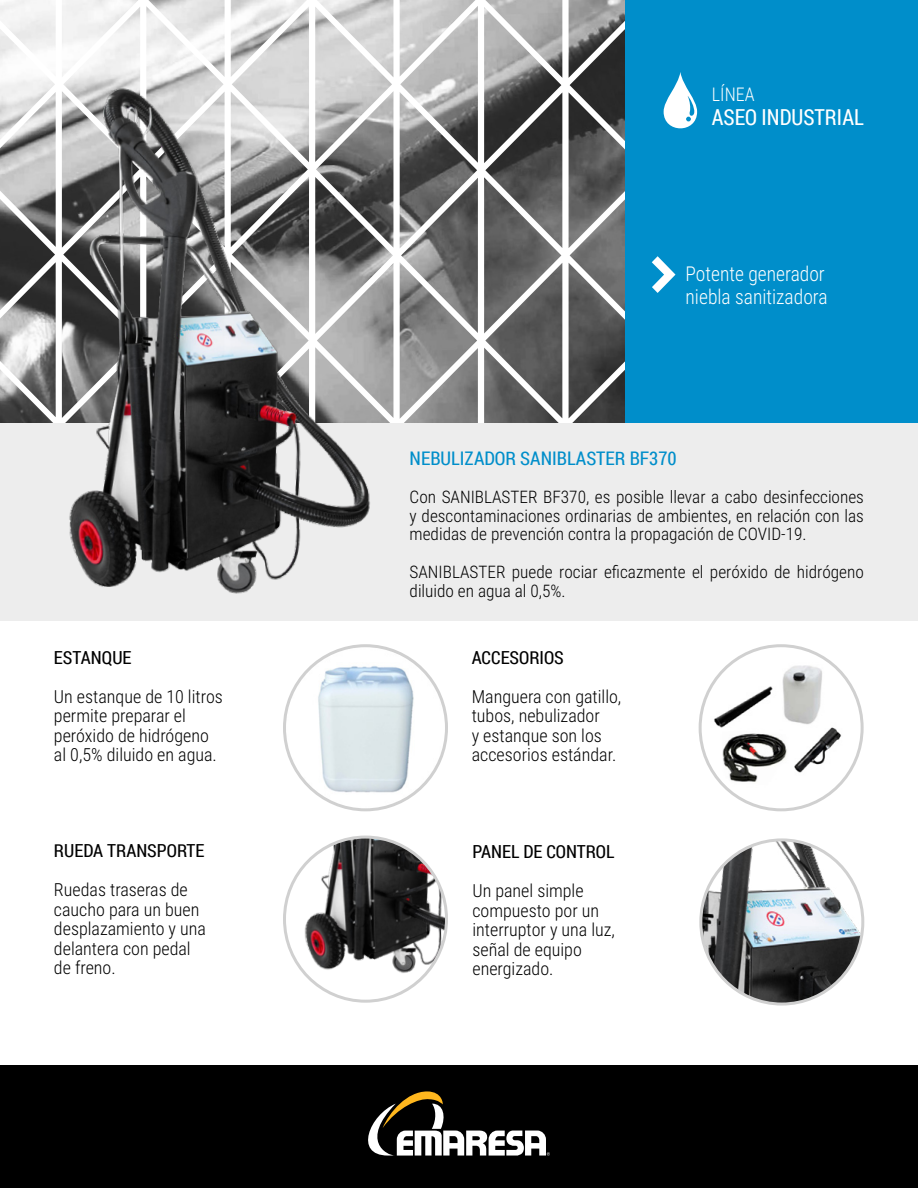
<style>
.page{position:relative;width:918px;height:1188px;background:#fff}
.page>*{position:absolute;margin:0;border:0;box-sizing:border-box;transform-origin:0 0}
.t1{font:22.05px "Roboto Condensed";color:#fff;scale:.95 1}
.t2{font:300 20.4px/22.5px "Roboto Condensed";color:#fff;scale:.95 1}
.t3{font:300 18.9px "Roboto Condensed";color:#fff;scale:.95 1}
.t4{font:18.75px "Roboto Condensed";color:#008eca}
.t5{font:300 18px/19.5px "Roboto Condensed";color:#000}
.t6{font:18px "Roboto Condensed";color:#000}
.t7{font:300 17.25px/18.8px "Roboto Condensed";color:#000;text-align:justify}
</style>
<div class="page">
<img style="left:0;top:0;width:625px;height:424px">
<div style="left:625px;top:0;width:293px;height:425px;background:#008eca"></div>
<div style="left:0;top:424px;width:918px;height:197px;background:#ededed"></div>
<div style="left:0;top:1065px;width:918px;height:123px;background:#000"></div>
<svg style="left:368px;top:1091px;width:182px;height:65px"></svg>
<svg style="left:652px;top:256px;width:24px;height:37px"></svg>
<img style="left:0;top:54px;width:427px;height:540px">
<img style="left:285px;top:837px;width:162px;height:160px">
<div style="left:283px;top:836px;width:165px;height:167px;border:3px solid #d0d0d0;border-radius:50%"></div>
<img style="left:700px;top:647px;width:160px;height:163px">
<div style="left:699px;top:644px;width:165px;height:167px;border:3px solid #d0d0d0;border-radius:50%"></div>
<img style="left:285px;top:648px;width:162px;height:162px">
<div style="left:283px;top:644px;width:165px;height:167px;border:3px solid #d0d0d0;border-radius:50%"></div>
<svg style="left:664px;top:72px;width:33px;height:57px"></svg>
<img style="left:703px;top:842px;width:160px;height:160px">
<p class="t6" style="left:54px;top:645px;width:79px">ESTANQUE</p>
<p class="t5" style="left:54px;top:686px;width:170px">Un estanque de 10 litros permite preparar el peróxido de hidrógeno al 0,5% diluido en agua.</p>
<p class="t6" style="left:54px;top:838px;width:152px">RUEDA TRANSPORTE</p>
<p class="t5" style="left:54px;top:879px;width:153px">Ruedas traseras de caucho para un buen desplazamiento y una delantera con pedal de freno.</p>
<p class="t3" style="left:712px;top:81px;width:46px">LÍNEA</p>
<p class="t1" style="left:712px;top:102px;width:161px">ASEO INDUSTRIAL</p>
<p class="t2" style="left:686px;top:262px;width:151px">Potente generador niebla sanitizadora</p>
<p class="t4" style="left:410px;top:446px;width:269px">NEBULIZADOR SANIBLASTER BF370</p>
<p class="t7" style="left:410px;top:487px;width:456px">Con SANIBLASTER BF370, es posible llevar a cabo desinfecciones y descontaminaciones ordinarias de ambientes, en relación con las medidas de prevención contra la propagación de COVID-19.</p>
<p class="t7" style="left:410px;top:562px;width:456px">SANIBLASTER puede rociar eficazmente el peróxido de hidrógeno diluido en agua al 0,5%.</p>
<p class="t6" style="left:472px;top:645px;width:94px">ACCESORIOS</p>
<p class="t5" style="left:472px;top:686px;width:151px">Manguera con gatillo, tubos, nebulizador<br>y estanque son los accesorios estándar.</p>
<p class="t6" style="left:472px;top:839px;width:144px">PANEL DE CONTROL</p>
<p class="t5" style="left:472px;top:880px;width:144px">Un panel simple compuesto por un interruptor y una luz, señal de equipo energizado.</p>
</div>
